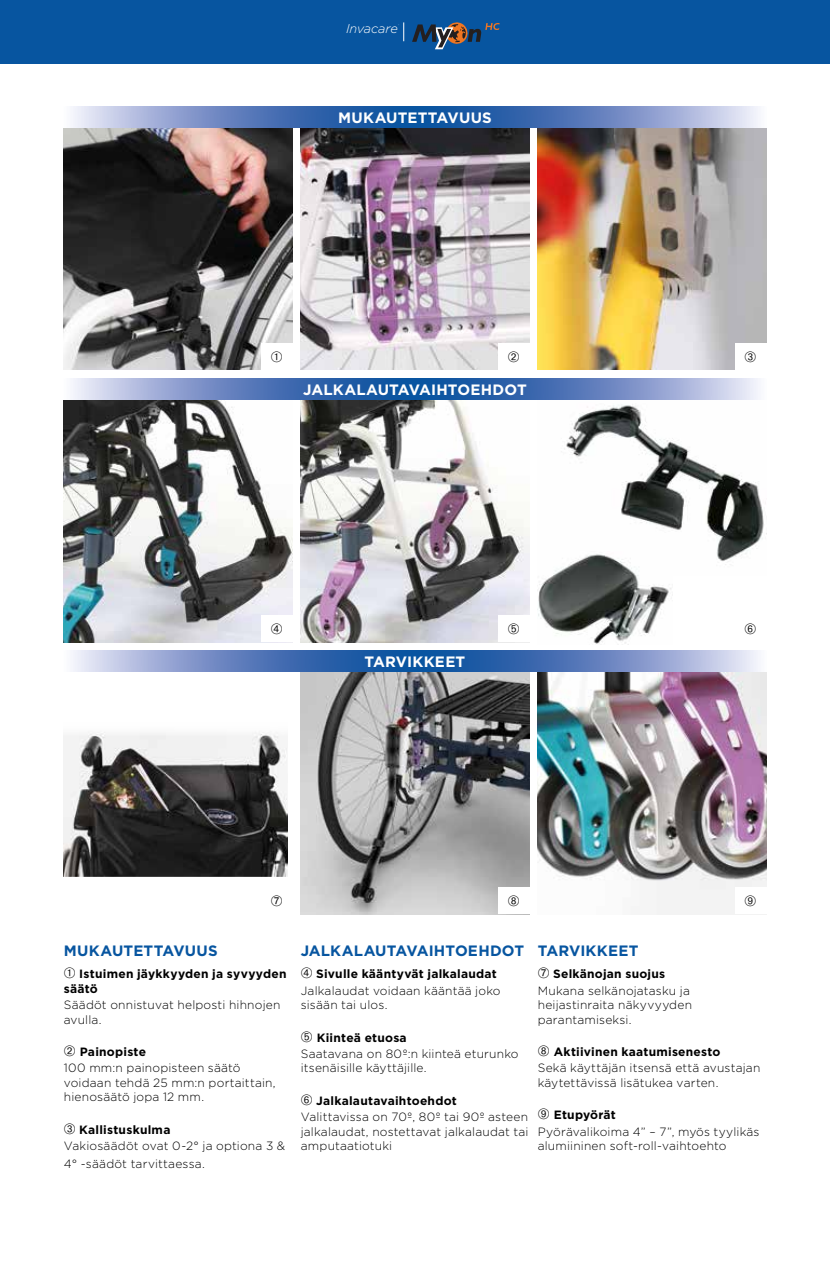
<style>
.page{position:relative;width:830px;height:1263px;background:#fff}
.page>*{position:absolute;margin:0;border:0;box-sizing:border-box;transform-origin:0 0}
.t1{font:700 15px "Gotham";letter-spacing:.01em;color:#fff}
.t2{font:700 15px "Gotham";letter-spacing:.01em;color:#0755a0}
.t3{font:italic 300 12.75px "Gotham";color:#fff}
.t4{font:300 12px/16.5px "Gotham";letter-spacing:.015em;color:#000}
.t5{font:700 12px/14.4px "Gotham";letter-spacing:.02em;color:#000}
.t6{font:italic 300 2.25px "Gotham";color:#fff}
.s1{font-weight:700}
</style>
<div class="page">
<img style="left:64px;top:400px;width:228px;height:242px">
<img style="left:64px;top:128px;width:228px;height:242px">
<img style="left:300px;top:400px;width:229px;height:242px">
<img style="left:300px;top:128px;width:229px;height:242px">
<img style="left:564px;top:405px;width:200px;height:160px">
<img style="left:537px;top:128px;width:228px;height:242px">
<img style="left:537px;top:551px;width:135px;height:93px">
<img style="left:64px;top:732px;width:223px;height:144px">
<img style="left:300px;top:672px;width:229px;height:242px">
<div style="left:0;top:0;width:829px;height:64px;background:#0755a0"></div>
<img style="left:537px;top:672px;width:228px;height:242px">
<svg style="left:73px;top:378px;width:685px;height:22px;background:#6788c1"></svg>
<svg style="left:73px;top:106px;width:685px;height:22px;background:#6788c1"></svg>
<svg style="left:73px;top:650px;width:685px;height:22px;background:#6788c1"></svg>
<div style="left:261px;top:615px;width:31px;height:27px;background:#fff"></div>
<div style="left:261px;top:343px;width:31px;height:27px;background:#fff"></div>
<div style="left:497px;top:615px;width:32px;height:27px;background:#fff"></div>
<div style="left:497px;top:343px;width:32px;height:27px;background:#fff"></div>
<div style="left:734px;top:343px;width:31px;height:27px;background:#fff"></div>
<div style="left:497px;top:887px;width:32px;height:27px;background:#fff"></div>
<div style="left:734px;top:887px;width:31px;height:27px;background:#fff"></div>
<svg style="left:403px;top:22px;width:1px;height:19px"></svg>
<svg style="left:412px;top:22px;width:87px;height:27px"></svg>
<p class="t3" style="left:346px;top:20px;width:53px">Invacare</p>
<p class="t6" style="left:398px;top:24px;width:2px">®</p>
<p class="t1" style="left:338px;top:108px;width:155px">MUKAUTETTAVUUS</p>
<p class="t1" style="left:303px;top:380px;width:225px">JALKALAUTAVAIHTOEHDOT</p>
<p class="t1" style="left:364px;top:652px;width:102px">TARVIKKEET</p>
<p class="t2" style="left:64px;top:941px;width:155px">MUKAUTETTAVUUS</p>
<p class="t5" style="left:64px;top:967px;width:224px">➀ Istuimen jäykkyyden ja syvyyden säätö</p>
<p class="t4" style="left:64px;top:997px;width:218px;line-height:14.4px">Säädöt onnistuvat helposti hihnojen avulla.</p>
<p class="t4" style="left:64px;top:1043px;width:178px">➁ <span class="s1">Painopiste<br></span>100 mm:n painopisteen säätö</p>
<p class="t4" style="left:64px;top:1075px;width:213px;line-height:14.4px">voidaan tehdä 25 mm:n portaittain, hienosäätö jopa 12 mm.</p>
<p class="t4" style="left:64px;top:1121px;width:223px">➂ <span class="s1">Kallistuskulma<br></span>Vakiosäädöt ovat 0-2° ja optiona 3 &amp;</p>
<p class="t4" style="left:64px;top:1155px;width:142px">4° -säädöt tarvittaessa.</p>
<p class="t2" style="left:300px;top:941px;width:225px">JALKALAUTAVAIHTOEHDOT</p>
<p class="t4" style="left:300px;top:965px;width:201px">➃ <span class="s1">Sivulle kääntyvät jalkalaudat<br></span>Jalkalaudat voidaan kääntää joko</p>
<p class="t4" style="left:300px;top:996px;width:88px">sisään tai ulos.</p>
<p class="t4" style="left:300px;top:1029px;width:219px">➄ <span class="s1">Kiinteä etuosa<br></span>Saatavana on 80º:n kiinteä eturunko</p>
<p class="t4" style="left:300px;top:1060px;width:127px">itsenäisille käyttäjille.</p>
<p class="t4" style="left:300px;top:1092px;width:229px">➅ <span class="s1">Jalkalautavaihtoehdot<br></span>Valittavissa on 70º, 80º tai 90º asteen</p>
<p class="t4" style="left:300px;top:1124px;width:229px;line-height:14.4px">jalkalaudat, nostettavat jalkalaudat tai amputaatiotuki</p>
<p class="t2" style="left:537px;top:941px;width:102px">TARVIKKEET</p>
<p class="t4" style="left:537px;top:965px;width:154px">➆ <span class="s1">Selkänojan suojus<br></span>Mukana selkänojatasku ja</p>
<p class="t4" style="left:537px;top:997px;width:156px;line-height:14.4px">heijastinraita näkyvyyden parantamiseksi.</p>
<p class="t4" style="left:537px;top:1043px;width:224px">➇ <span class="s1">Aktiivinen kaatumisenesto<br></span>Sekä käyttäjän itsensä että avustajan</p>
<p class="t4" style="left:537px;top:1074px;width:182px">käytettävissä lisätukea varten.</p>
<p class="t4" style="left:537px;top:1106px;width:223px">➈ <span class="s1">Etupyörät<br></span>Pyörävalikoima 4” – 7”, myös tyylikäs</p>
<p class="t4" style="left:537px;top:1137px;width:190px">alumiininen soft-roll-vaihtoehto</p>
</div>
